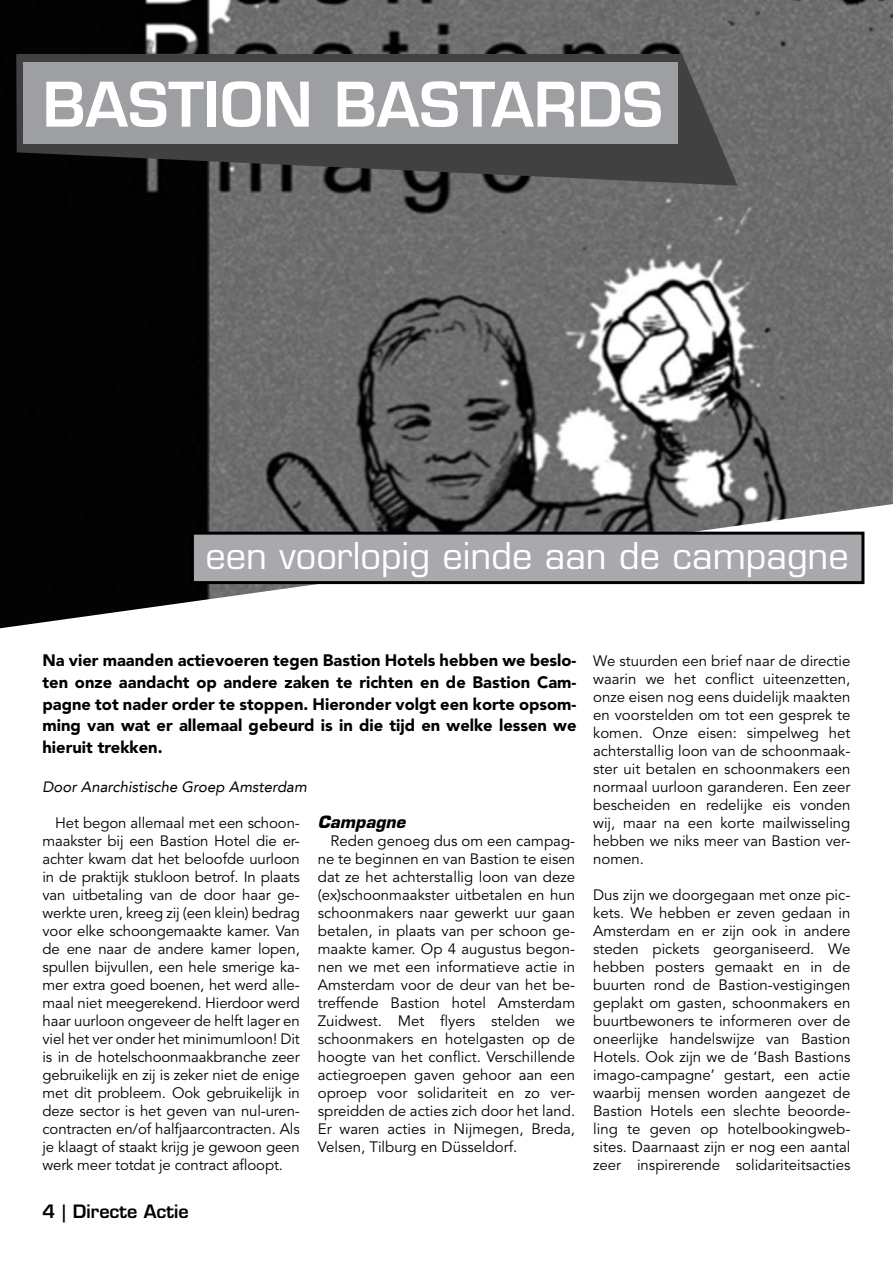
<style>
.page{position:relative;width:893px;height:1263px;background:#fff}
.page>*{position:absolute;margin:0;border:0;box-sizing:border-box;transform-origin:0 0}
.t1{font:600 60px "Eurostile LT";color:#fff}
.t2{font:36px "Eurostile LT";color:#fff}
.t3{font:600 18px "Eurostile LT";color:#000}
.t4{font:900 16.5px/21.8px "Avenir LT Std";color:#000;text-align:justify}
.t5{font:italic 700 16.5px "Eurostile LT";color:#000}
.t6{font:15px/18px "Avenir LT Std";color:#000;text-align:justify}
.t7{font:italic 15px "Avenir LT";color:#000}
</style>
<div class="page">
<img style="left:0;top:0;width:893px;height:628px">
<div style="left:192px;top:533px;width:671px;height:50px;background:#a7a9ac"></div>
<div style="left:191px;top:532px;width:673px;height:52px;border:3px solid #000"></div>
<svg style="left:16px;top:54px;width:721px;height:132px;background:#404040"></svg>
<div style="left:23px;top:62px;width:654px;height:82px;background:#9d9fa2"></div>
<h1 class="t1" style="left:43px;top:67px;width:493px">BASTION BASTARD</h1>
<h1 class="t1" style="left:622px;top:67px;width:42px">S</h1>
<h2 class="t2" style="left:206px;top:534px;width:645px">een voorlopig einde aan de campagne</h2>
<p class="t4" style="left:43px;top:649px;width:535px">Na vier maanden actievoeren tegen Bastion Hotels hebben we beslo&shy;ten onze aandacht op andere zaken te richten en de Bastion Cam&shy;pagne tot nader order te stoppen. Hieronder volgt een korte opsom&shy;ming van wat er allemaal gebeurd is in die tijd en welke lessen we hieruit trekken.</p>
<p class="t7" style="left:43px;top:778px;width:266px">Door Anarchistische Groep Amsterdam</p>
<p class="t6" style="left:43px;top:814px;width:259px;text-indent:13px">Het begon allemaal met een schoon&shy;maakster bij een Bastion Hotel die er&shy;achter kwam dat het beloofde uurloon in de praktijk stukloon betrof. In plaats van uitbetaling van de door haar ge&shy;werkte uren, kreeg zij (een klein) bedrag voor elke schoongemaakte kamer. Van de ene naar de andere kamer lopen, spullen bijvullen, een hele smerige ka&shy;mer extra goed boenen, het werd alle&shy;maal niet meegerekend. Hierdoor werd haar uurloon ongeveer de helft lager en viel het ver onder het minimumloon! Dit is in de hotelschoonmaakbranche zeer gebruikelijk en zij is zeker niet de enige met dit probleem. Ook gebruikelijk in deze sector is het geven van nul-uren&shy;contracten en/of halfjaarcontracten. Als je klaagt of staakt krijg je gewoon geen werk meer totdat je contract afloopt.</p>
<p class="t5" style="left:318px;top:812px;width:89px">Campagne</p>
<p class="t6" style="left:318px;top:832px;width:259px;text-indent:13px">Reden genoeg dus om een campag&shy;ne te beginnen en van Bastion te eisen dat ze het achterstallig loon van deze (ex)schoonmaakster uitbetalen en hun schoonmakers naar gewerkt uur gaan betalen, in plaats van per schoon ge&shy;maakte kamer. Op 4 augustus begon&shy;nen we met een informatieve actie in Amsterdam voor de deur van het be&shy;treffende Bastion hotel Amsterdam Zuidwest. Met flyers stelden we schoonmakers en hotelgasten op de hoogte van het conflict. Verschillende actiegroepen gaven gehoor aan een oproep voor solidariteit en zo ver&shy;spreidden de acties zich door het land.<br>Er waren acties in Nijmegen, Breda, Velsen, Tilburg en Düsseldorf.</p>
<p class="t3" style="left:43px;top:1200px;width:148px">4 | DIRECTE ACTIE</p>
<p class="t6" style="left:593px;top:652px;width:259px">We stuurden een brief naar de directie waarin we het conflict uiteenzetten, onze eisen nog eens duidelijk maakten en voorstelden om tot een gesprek te komen. Onze eisen: simpelweg het achterstallig loon van de schoonmaak&shy;ster uit betalen en schoonmakers een normaal uurloon garanderen. Een zeer bescheiden en redelijke eis vonden wij, maar na een korte mailwisseling hebben we niks meer van Bastion ver&shy;nomen.</p>
<p class="t6" style="left:593px;top:886px;width:259px">Dus zijn we doorgegaan met onze pic&shy;kets. We hebben er zeven gedaan in Amsterdam en er zijn ook in andere steden pickets georganiseerd. We hebben posters gemaakt en in de buurten rond de Bastion-vestigingen geplakt om gasten, schoonmakers en buurtbewoners te informeren over de oneerlijke handelswijze van Bastion Hotels. Ook zijn we de ‘Bash Bastions imago-campagne’ gestart, een actie waarbij mensen worden aangezet de Bastion Hotels een slechte beoorde&shy;ling te geven op hotelbookingweb&shy;sites. Daarnaast zijn er nog een aantal zeer inspirerende solidariteitsacties</p>
</div>
